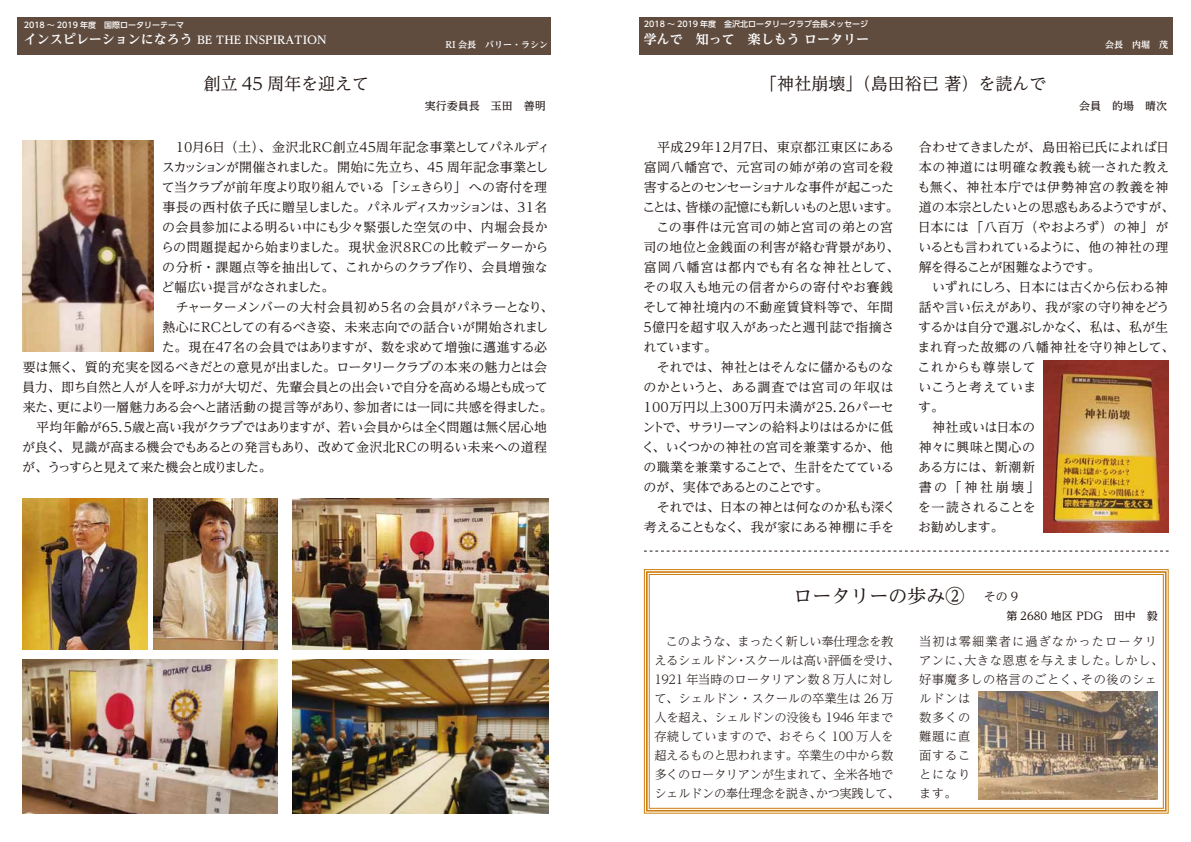
<style>
.page{position:relative;width:1191px;height:842px;background:#fff}
.page>*{position:absolute;margin:0;border:0;box-sizing:border-box;transform-origin:0 0}
.t1{font:19px "UD Reimin Pro";color:#221815}
.t2{font:17px "UD Reimin Pro";color:#221815}
.t3{font:13px/20px "UD Reimin Pro";letter-spacing:-.03em;color:#221815}
.t4{font:13px/20px "UD Reimin Pro";letter-spacing:-.01em;color:#221815}
.t5{font:13px/20px "UD Reimin Pro";letter-spacing:-.005em;color:#221815}
.t6{font:13px "UD Reimin Pro";letter-spacing:-.05em;color:#221815}
.t7{font:13px "UD Reimin Pro";letter-spacing:-.075em;color:#221815}
.t8{font:13px/20px "UD Reimin Pro";letter-spacing:.01em;color:#221815;text-align:right}
.t9{font:13px "UD Reimin Pro";letter-spacing:-.08em;color:#221815}
.t10{font:13px "UD Reimin Pro";letter-spacing:.04em;color:#221815}
.t11{font:13px "UD Reimin Pro";color:#221815}
.t12{font:13px "UD Reimin Pro";letter-spacing:-.055em;color:#221815}
.t13{font:700 13px "UD Reimin Pro";color:#fff}
.t14{font:13px "UD Reimin Pro";letter-spacing:.035em;color:#221815}
.t15{font:13px/20px "UD Reimin Pro";letter-spacing:-.09em;color:#221815}
.t16{font:13px "UD Reimin Pro";letter-spacing:.02em;color:#221815}
.t17{font:13px "UD Reimin Pro";letter-spacing:.025em;color:#221815}
.t18{font:13px "UD Reimin Pro";letter-spacing:.055em;color:#221815}
.t19{font:13px "UD Reimin Pro";letter-spacing:-.115em;color:#221815}
.t20{font:13px "UD Reimin Pro";letter-spacing:-.065em;color:#221815}
.t21{font:13px "UD Reimin Pro";letter-spacing:-.06em;color:#221815}
.t22{font:13px "UD Reimin Pro";letter-spacing:.005em;color:#221815}
.t23{font:13px "UD Reimin Pro";letter-spacing:-.1em;color:#221815}
.t24{font:300 12.3px/19px "UD Reimin Pro";letter-spacing:-.025em;color:#221815}
.t25{font:300 12.3px/19px "UD Reimin Pro";letter-spacing:.06em;color:#221815}
.t26{font:300 12.3px/19px "UD Reimin Pro";letter-spacing:.08em;color:#221815}
.t27{font:300 12.3px "UD Reimin Pro";letter-spacing:.015em;color:#221815}
.t28{font:300 12.3px "UD Reimin Pro";letter-spacing:.04em;color:#221815}
.t29{font:12px "UD Reimin Pro";color:#221815}
.t30{font:500 11px "UD Reimin Pro";color:#221815}
.t31{font:700 11px "UD Reimin Pro";color:#fff}
.t32{font:700 9px "UD Reimin Pro";color:#fff}
.t33{font:500 8px "UD Shin Go Pro";color:#fff}
</style>
<div class="page">
<div style="left:17px;top:17px;width:534px;height:38px;background:#604c3f"></div>
<div style="left:639px;top:17px;width:533px;height:38px;background:#604c3f"></div>
<svg style="left:643px;top:569px;width:526px;height:245px"></svg>
<div style="left:646px;top:571px;width:520px;height:240px;border:2px solid #ce7d0f"></div>
<div style="left:649px;top:574px;width:514px;height:235px;border:1px solid #ce7d0f"></div>
<svg style="left:644px;top:551px;width:524px;height:1px"></svg>
<img style="left:979px;top:691px;width:178px;height:108px">
<img style="left:23px;top:141px;width:131px;height:210px">
<img style="left:154px;top:498px;width:124px;height:151px">
<img style="left:1043px;top:361px;width:125px;height:172px">
<img style="left:292px;top:660px;width:256px;height:153px">
<img style="left:292px;top:498px;width:256px;height:151px">
<img style="left:22px;top:498px;width:125px;height:151px">
<img style="left:22px;top:660px;width:256px;height:153px">
<p class="t33" style="left:24px;top:18px;width:162px">2018 〜 2019 年度　国際ロータリーテーマ</p>
<p class="t13" style="left:24px;top:29px;width:170px">インスピレーションになろう</p>
<p class="t31" style="left:197px;top:31px;width:131px">BE THE INSPIRATION</p>
<h2 class="t2" style="left:204px;top:70px;width:167px">創立 45 周年を迎えて</h2>
<p class="t32" style="left:445px;top:38px;width:104px">RI 会長　バリー・ラシン</p>
<p class="t30" style="left:425px;top:97px;width:122px">実行委員長　玉田　善明</p>
<p class="t3" style="left:376px;top:137px;width:176px">周年記念事業としてパネルディ</p>
<p class="t3" style="left:212px;top:137px;width:148px">日（土）、金沢北ＲＣ創立</p>
<p class="t3" style="left:192px;top:137px;width:14px">月</p>
<p class="t3" style="left:357px;top:137px;width:23px">４５</p>
<p class="t3" style="left:173px;top:137px;width:23px">１０</p>
<p class="t6" style="left:162px;top:157px;width:388px">スカッションが開催されました。開始に先立ち、45 周年記念事業とし</p>
<p class="t3" style="left:162px;top:177px;width:387px">て当クラブが前年度より取り組んでいる「シェきらり」への寄付を理</p>
<p class="t3" style="left:534px;top:197px;width:14px">名</p>
<p class="t3" style="left:202px;top:137px;width:14px">６</p>
<p class="t9" style="left:162px;top:197px;width:375px">事長の西村依子氏に贈呈しました。パネルディスカッションは、３１</p>
<p class="t4" style="left:162px;top:217px;width:387px">の会員参加による明るい中にも少々緊張した空気の中、内堀会長か</p>
<p class="t3" style="left:410px;top:237px;width:140px">ＲＣの比較データーから</p>
<p class="t3" style="left:161px;top:237px;width:254px">らの問題提起から始まりました。現状金沢８</p>
<p class="t5" style="left:162px;top:257px;width:387px">の分析・課題点等を抽出して、これからのクラブ作り、会員増強な</p>
<p class="t3" style="left:161px;top:277px;width:175px">ど幅広い提言がなされました。</p>
<p class="t3" style="left:378px;top:297px;width:176px">５名の会員がパネラーとなり、</p>
<p class="t11" style="left:162px;top:296px;width:220px">　チャーターメンバーの大村会員初め</p>
<p class="t3" style="left:162px;top:317px;width:387px">熱心にＲＣとしての有るべき姿、未来志向での話合いが開始されまし</p>
<p class="t3" style="left:232px;top:337px;width:316px">名の会員ではありますが、数を求めて増強に邁進する必</p>
<p class="t3" style="left:71px;top:337px;width:478px;text-indent:91px">た。現在<br>、質的充実を図るべきだとの意見が出ました。ロータリークラブの本来の魅力とは会</p>
<p class="t3" style="left:213px;top:337px;width:23px">４７</p>
<p class="t3" style="left:23px;top:357px;width:52px">要は無く</p>
<p class="t3" style="left:22px;top:377px;width:527px">員力、即ち自然と人が人を呼ぶ力が大切だ、先輩会員との出会いで自分を高める場とも成って</p>
<p class="t3" style="left:353px;top:397px;width:201px">参加者には一同に共感を得ました。</p>
<p class="t3" style="left:57px;top:397px;width:301px">更により一層魅力ある会へと諸活動の提言等があり、</p>
<p class="t3" style="left:23px;top:397px;width:40px">来た、</p>
<p class="t12" style="left:132px;top:416px;width:416px">歳と高い我がクラブではありますが、若い会員からは全く問題は無く居心地</p>
<p class="t5" style="left:57px;top:417px;width:491px;text-indent:-35px">　平均年齢が<br>、見識が高まる機会でもあるとの発言もあり、改めて金沢北ＲＣの明るい未来への道程</p>
<p class="t3" style="left:99px;top:417px;width:36px">６５．５</p>
<p class="t15" style="left:22px;top:437px;width:251px">が良く<br>が、うっすらと見えて来た機会と成りました。</p>
<p class="t33" style="left:644px;top:18px;width:226px">2018 〜 2019 年度　金沢北ロータリークラブ会長メッセージ</p>
<p class="t13" style="left:644px;top:29px;width:227px">学んで　知って　楽しもうロータリー</p>
<h2 class="t2" style="left:760px;top:70px;width:288px">「神社崩壊」（島田裕已著）を読んで</h2>
<p class="t32" style="left:1105px;top:38px;width:64px">会長　内堀　茂</p>
<p class="t30" style="left:1079px;top:97px;width:89px">会員　的場　晴次</p>
<p class="t3" style="left:701px;top:137px;width:14px">年</p>
<p class="t14" style="left:751px;top:137px;width:145px">日、東京都江東区にある</p>
<p class="t3" style="left:643px;top:137px;width:41px">　平成</p>
<p class="t16" style="left:643px;top:157px;width:251px">富岡八幡宮で、元宮司の姉が弟の宮司を殺</p>
<p class="t7" style="left:643px;top:177px;width:252px">害するとのセンセーショナルな事件が起こった</p>
<p class="t19" style="left:685px;top:197px;width:215px">皆様の記憶にも新しいものと思います。</p>
<p class="t3" style="left:730px;top:137px;width:14px">月</p>
<p class="t3" style="left:681px;top:137px;width:23px">２９</p>
<p class="t3" style="left:712px;top:137px;width:23px">１２</p>
<p class="t3" style="left:741px;top:137px;width:14px">７</p>
<p class="t3" style="left:642px;top:197px;width:48px">ことは、</p>
<p class="t17" style="left:643px;top:217px;width:251px">　この事件は元宮司の姉と宮司の弟との宮</p>
<p class="t11" style="left:643px;top:237px;width:257px">司の地位と金銭面の利害が絡む背景があり、</p>
<p class="t18" style="left:643px;top:257px;width:257px">富岡八幡宮は都内でも有名な神社として、</p>
<p class="t14" style="left:643px;top:277px;width:251px">その収入も地元の信者からの寄付やお賽銭</p>
<p class="t10" style="left:643px;top:296px;width:251px">そして神社境内の不動産賃貸料等で、年間</p>
<p class="t5" style="left:652px;top:317px;width:244px">億円を超す収入があったと週刊誌で指摘さ</p>
<p class="t3" style="left:641px;top:317px;width:14px">５</p>
<p class="t3" style="left:643px;top:337px;width:75px">れています。</p>
<p class="t6" style="left:643px;top:356px;width:252px">　それでは、神社とはそんなに儲かるものな</p>
<p class="t10" style="left:643px;top:376px;width:252px">のかというと、ある調査では宮司の年収は</p>
<p class="t3" style="left:855px;top:397px;width:40px">パーセ</p>
<p class="t20" style="left:641px;top:396px;width:176px">１００万円以上３００万円未満が</p>
<p class="t7" style="left:642px;top:416px;width:252px">ントで、サラリーマンの給料よりははるかに低</p>
<p class="t3" style="left:652px;top:437px;width:242px">、いくつかの神社の宮司を兼業するか、他</p>
<p class="t3" style="left:813px;top:397px;width:46px">２５．２６</p>
<p class="t3" style="left:642px;top:437px;width:14px">く</p>
<p class="t6" style="left:643px;top:456px;width:252px">の職業を兼業することで、生計をたてている</p>
<p class="t9" style="left:643px;top:476px;width:186px">のが、実体であるとのことです。</p>
<p class="t3" style="left:643px;top:497px;width:254px">　それでは、日本の神とは何なのか私も深く</p>
<p class="t22" style="left:736px;top:516px;width:159px">、我が家にある神棚に手を</p>
<p class="t23" style="left:643px;top:516px;width:97px">考えることもなく</p>
<p class="t8" style="left:918px;top:137px;width:252px">合わせてきましたが、島田裕已氏によれば日本の神道には明確な教義も統一された教え、神社本庁では伊勢神宮の教義を神</p>
<p class="t3" style="left:917px;top:177px;width:39px">も無く</p>
<p class="t7" style="left:918px;top:197px;width:257px">道の本宗としたいとの思惑もあるようですが、</p>
<p class="t3" style="left:918px;top:217px;width:252px">日本には「八百万（やおよろず）の神」が</p>
<p class="t3" style="left:918px;top:237px;width:251px">いるとも言われているように、他の神社の理</p>
<p class="t21" style="left:918px;top:257px;width:183px">解を得ることが困難なようです。</p>
<p class="t3" style="left:918px;top:277px;width:251px">　いずれにしろ、日本には古くから伝わる神</p>
<p class="t3" style="left:918px;top:297px;width:252px">話や言い伝えがあり、我が家の守り神をどう</p>
<p class="t3" style="left:1076px;top:317px;width:94px">、私は、私が生</p>
<p class="t4" style="left:917px;top:317px;width:258px">するかは自分で選ぶしかなく<br>まれ育った故郷の八幡神社を守り神として、これからも尊崇して<br>いこうと考えていま<br>す。<br>　神社或いは日本の<br>神々に興味と関心の<br>ある方には、新潮新<br>書の「神社崩壊「<br>を一読されることを<br>お勧めします。</p>
<h1 class="t1" style="left:793px;top:581px;width:191px">ロータリーの歩み②　</h1>
<p class="t29" style="left:983px;top:586px;width:36px">その9</p>
<p class="t30" style="left:1006px;top:607px;width:153px">第 2680 地区 PDG　田中　毅</p>
<p class="t24" style="left:744px;top:631px;width:157px;text-indent:-78px">このような、まったく新しい奉仕理念を教スクールは高い評価を受け、</p>
<p class="t24" style="left:654px;top:650px;width:85px">えるシェルドン</p>
<p class="t24" style="left:654px;top:669px;width:241px">1921 年当時のロータリアン数 8 万人に対し</p>
<p class="t24" style="left:654px;top:688px;width:241px">て、シェルドン・スクールの卒業生は 26 万</p>
<p class="t24" style="left:654px;top:707px;width:241px">人を超え、シェルドンの没後も 1946 年まで</p>
<p class="t27" style="left:654px;top:726px;width:241px">存続していますので、おそらく 100 万人を</p>
<p class="t24" style="left:654px;top:745px;width:240px">超えるものと思われます。卒業生の中から数</p>
<p class="t24" style="left:654px;top:764px;width:240px">多くのロータリアンが生まれて、全米各地で</p>
<p class="t24" style="left:815px;top:783px;width:85px">かつ実践して、</p>
<p class="t24" style="left:735px;top:650px;width:14px">・</p>
<p class="t24" style="left:654px;top:783px;width:169px">シェルドンの奉仕理念を説き、</p>
<p class="t26" style="left:1112px;top:631px;width:52px;text-indent:-194px">当初は零細業者に過ぎなかったロータリしかし、</p>
<p class="t28" style="left:964px;top:650px;width:155px">大きな恩恵を与えました。</p>
<p class="t24" style="left:919px;top:650px;width:52px">アンに、</p>
<p class="t25" style="left:919px;top:669px;width:167px">好事魔多しの格言のごとく、ルドンは<br>数多くの<br>難題に直<br>面するこ<br>とになり<br>ます。</p>
<p class="t24" style="left:1081px;top:669px;width:78px">その後のシェ</p>
</div>
